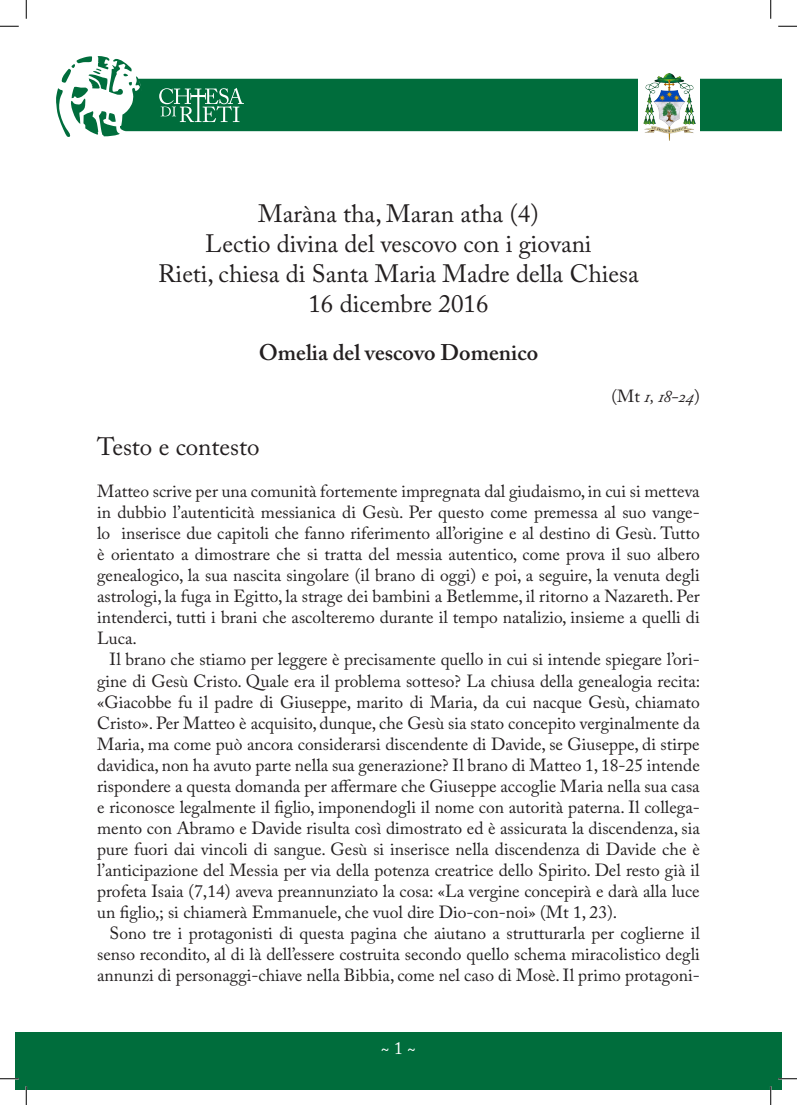
<style>
.page{position:relative;width:797px;height:1105px;background:#fff}
.page>*{position:absolute;margin:0;border:0;box-sizing:border-box;transform-origin:0 0}
.t1{font:25px/30px "Adobe Caslon Pro";color:#231f20;text-align:center}
.t2{font:600 22.5px "Adobe Caslon Pro";color:#231f20}
.t3{font:17.5px/21px "Adobe Caslon Pro";color:#231f20;text-align:justify}
.t4{font:italic 17.5px "Adobe Caslon Pro";color:#231f20}
.t5{font:17.5px "Adobe Caslon Pro";color:#fff}
.s1{font-style:normal}
</style>
<div class="page">
<svg style="left:56px;top:56px;width:725px;height:81px"></svg>
<div style="left:16px;top:1033px;width:765px;height:56px;background:#006d3c"></div>
<svg style="left:0;top:25px;width:19px;height:2px"></svg>
<svg style="left:778px;top:25px;width:19px;height:2px"></svg>
<svg style="left:0;top:1078px;width:19px;height:1px"></svg>
<svg style="left:778px;top:1078px;width:19px;height:1px"></svg>
<svg style="left:25px;top:0;width:2px;height:19px"></svg>
<svg style="left:25px;top:1086px;width:2px;height:19px"></svg>
<svg style="left:770px;top:0;width:1px;height:19px"></svg>
<svg style="left:770px;top:1086px;width:1px;height:19px"></svg>
<h1 class="t1" style="left:158px;top:198px;width:482px">Maràna tha, Maran atha (4)<br>Lectio divina del vescovo con i giovani<br>Rieti, chiesa di Santa Maria Madre della Chiesa<br>16 dicembre 2016</h1>
<p class="t2" style="left:259px;top:339px;width:281px">Omelia del vescovo Domenico</p>
<p class="t4" style="left:611px;top:386px;width:90px"><span class="s1">(Mt</span> 1, 18-24<span class="s1">)</span></p>
<h1 class="t1" style="left:97px;top:432px;width:164px">Testo e contesto</h1>
<p class="t3" style="left:97px;top:481px;width:604px">Matteo scrive per una comunità fortemente impregnata dal giudaismo, in cui si metteva in dubbio l’autenticità messianica di Gesù. Per questo come premessa al suo vange&shy;lo inserisce due capitoli che fanno riferimento all’origine e al destino di Gesù. Tutto è orientato a dimostrare che si tratta del messia autentico, come prova il suo albero genealogico, la sua nascita singolare (il brano di oggi) e poi, a seguire, la venuta degli astrologi, la fuga in Egitto, la strage dei bambini a Betlemme, il ritorno a Nazareth. Per intenderci, tutti i brani che ascolteremo durante il tempo natalizio, insieme a quelli di Luca.</p>
<p class="t3" style="left:97px;top:649px;width:604px;text-indent:12px">Il brano che stiamo per leggere è precisamente quello in cui si intende spiegare l’ori&shy;gine di Gesù Cristo. Quale era il problema sotteso? La chiusa della genealogia recita: «Giacobbe fu il padre di Giuseppe, marito di Maria, da cui nacque Gesù, chiamato Cristo». Per Matteo è acquisito, dunque, che Gesù sia stato concepito verginalmente da Maria, ma come può ancora considerarsi discendente di Davide, se Giuseppe, di stirpe davidica, non ha avuto parte nella sua generazione? Il brano di Matteo 1, 18-25 intende rispondere a questa domanda per affermare che Giuseppe accoglie Maria nella sua casa e riconosce legalmente il figlio, imponendogli il nome con autorità paterna. Il collega&shy;mento con Abramo e Davide risulta così dimostrato ed è assicurata la discendenza, sia pure fuori dai vincoli di sangue. Gesù si inserisce nella discendenza di Davide che è l’anticipazione del Messia per via della potenza creatrice dello Spirito. Del resto già il profeta Isaia (7,14) aveva preannunziato la cosa: «La vergine concepirà e darà alla luce un figlio,; si chiamerà Emmanuele, che vuol dire Dio-con-noi» (Mt 1, 23).</p>
<p class="t3" style="left:97px;top:922px;width:604px;text-indent:12px">Sono tre i protagonisti di questa pagina che aiutano a strutturarla per coglierne il senso recondito, al di là dell’essere costruita secondo quello schema miracolistico degli annunzi di personaggi-chiave nella Bibbia, come nel caso di Mosè. Il primo protagoni-</p>
<p class="t5" style="left:381px;top:1037px;width:37px">~ 1 ~</p>
</div>
